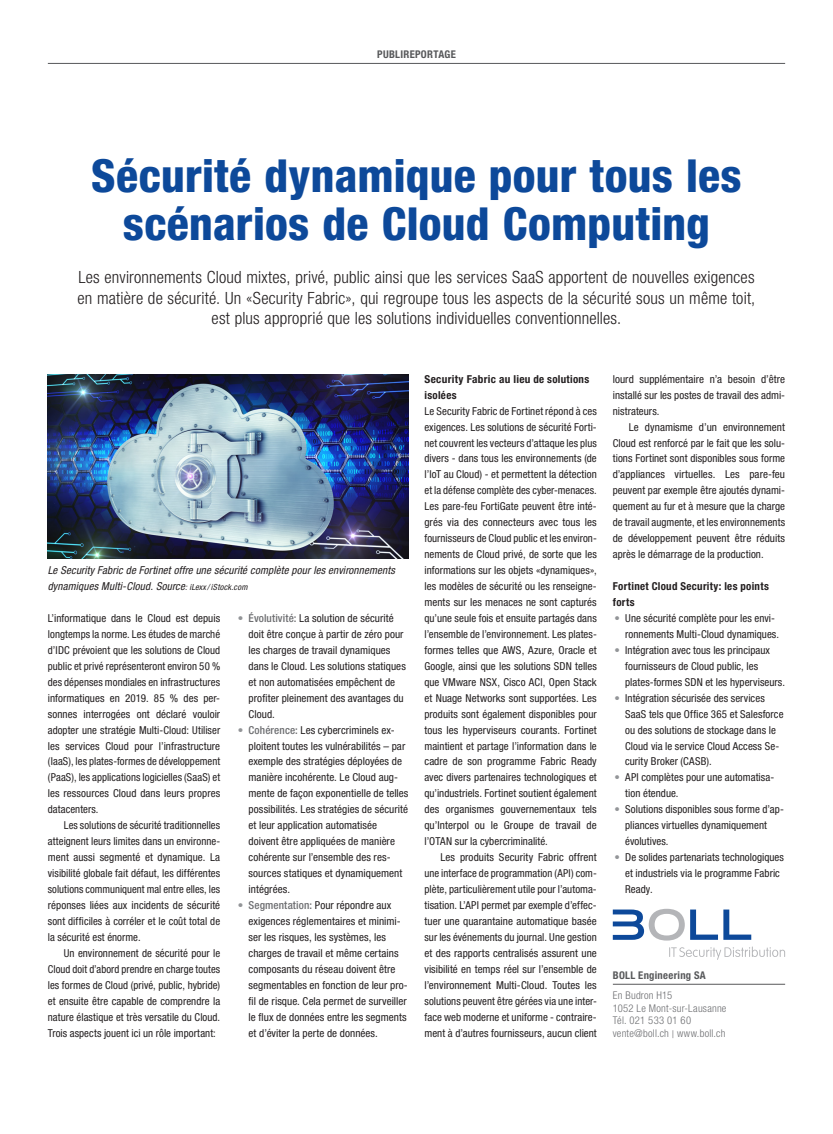
<style>
.page{position:relative;width:833px;height:1134px;background:#fff}
.page>*{position:absolute;margin:0;border:0;box-sizing:border-box;transform-origin:0 0}
.t1{font:800 condensed 45.62px/47.5px "Helvetica Neue LT Std";letter-spacing:.005em;color:#0d499a;text-align:center}
.t2{font:300 condensed 16.88px/20.6px "Helvetica Neue LT Std";letter-spacing:.01em;color:#231f20;text-align:center}
.t3{font:condensed 11px/16px "Helvetica Neue LT Std";letter-spacing:.005em;color:#231f20}
.t4{font:italic condensed 11px/16px "Helvetica Neue LT Std";letter-spacing:.015em;color:#231f20}
.t5{font:700 condensed 11px/16px "Helvetica Neue LT Std";letter-spacing:.025em;color:#231f20}
.t6{font:300 condensed 10.62px/12.5px "Helvetica Neue LT Std";letter-spacing:.02em;color:#6c6d70}
.t7{font:700 condensed 10.62px "Helvetica Neue LT Std";letter-spacing:.03em;color:#57585a}
.s1{font-size:8.5px}
.s2{font-weight:500;color:#939598}
.s3{font-weight:500;color:#6c6d70}
.s4{color:#939598}
</style>
<div class="page">
<img style="left:48px;top:375px;width:360px;height:183px">
<hr style="left:613px;top:984px;width:172px;height:1px;background:#57585a">
<hr style="left:48px;top:63px;width:737px;height:1px;background:#57585a">
<svg style="left:613px;top:909px;width:138px;height:31px"></svg>
<svg style="left:669px;top:946px;width:116px;height:14px"></svg>
<p class="t7" style="left:377px;top:48px;width:80px">PUBLIREPORTAGE</p>
<h1 class="t1" style="left:91px;top:151px;width:652px">Sécurité dynamique pour tous les scénarios de Cloud Computing</h1>
<p class="t2" style="left:78px;top:267px;width:679px">Les environnements Cloud mixtes, privé, public ainsi que les services SaaS apportent de nouvelles exigences en matière de sécurité. Un «Security Fabric», qui regroupe tous les aspects de la sécurité sous un même toit, est plus approprié que les solutions individuelles conventionnelles.</p>
<p class="t4" style="left:48px;top:562px;width:348px">Le Security Fabric de Fortinet offre une sécurité complète pour les environnements dynamiques Multi-Cloud. Source<span class="s1">: iLexx / iStock.com</span></p>
<p class="t3" style="left:48px;top:610px;width:174px;text-align:justify">L’informatique dans le Cloud est depuis longtemps la norme. Les études de marché d’IDC prévoient que les solutions de Cloud public et privé représenteront environ 50 % des dépenses mondiales en infrastructures informatiques en 2019. 85 % des per&shy;sonnes interrogées ont déclaré vouloir adopter une stratégie Multi-Cloud: Utiliser les services Cloud pour l’infrastructure (IaaS), les plates-formes de développement (PaaS), les applications logicielles (SaaS) et les ressources Cloud dans leurs propres datacenters.</p>
<p class="t3" style="left:48px;top:817px;width:174px;text-align:justify;text-indent:16px">Les solutions de sécurité traditionnelles atteignent leurs limites dans un environne&shy;ment aussi segmenté et dynamique. La visibilité globale fait défaut, les différentes solutions communiquent mal entre elles, les réponses liées aux incidents de sécurité sont difficiles à corréler et le coût total de la sécurité est énorme.</p>
<p class="t3" style="left:48px;top:945px;width:174px;text-align:justify;text-indent:16px">Un environnement de sécurité pour le Cloud doit d’abord prendre en charge toutes les formes de Cloud (privé, public, hybride) et ensuite être capable de comprendre la nature élastique et très versatile du Cloud.<br>Trois aspects jouent ici un rôle important:</p>
<p class="t3" style="left:248px;top:610px;width:159px;text-indent:-11px"><span class="s2">•</span> <span class="s3">Évolutivité:</span> La solution de sécurité doit être conçue à partir de zéro pour les charges de travail dynamiques dans le Cloud. Les solutions statiques et non automatisées empêchent de profiter pleinement des avantages du<br>Cloud.</p>
<p class="t3" style="left:248px;top:722px;width:161px;text-indent:-11px"><span class="s2">•</span> <span class="s3">Cohérence:</span> Les cybercriminels ex&shy;ploitent toutes les vulnérabilités – par exemple des stratégies déployées de manière incohérente. Le Cloud aug&shy;mente de façon exponentielle de telles possibilités. Les stratégies de sécurité et leur application automatisée doivent être appliquées de manière cohérente sur l’ensemble des res&shy;sources statiques et dynamiquement intégrées.</p>
<p class="t3" style="left:248px;top:897px;width:161px;text-indent:-11px"><span class="s2">•</span> <span class="s3">Segmentation:</span> Pour répondre aux exigences réglementaires et minimi&shy;ser les risques, les systèmes, les charges de travail et même certains composants du réseau doivent être segmentables en fonction de leur pro&shy;fil de risque. Cela permet de surveiller le flux de données entre les segments et d’éviter la perte de données.</p>
<p class="t5" style="left:424px;top:371px;width:166px">Security Fabric au lieu de solutions isolées</p>
<p class="t3" style="left:424px;top:403px;width:174px;text-align:justify">Le Security Fabric de Fortinet répond à ces exigences. Les solutions de sécurité Forti&shy;net couvrent les vecteurs d’attaque les plus divers - dans tous les environnements (de l’IoT au Cloud) - et permettent la détection et la défense complète des cyber-menaces.<br>Les pare-feu FortiGate peuvent être inté&shy;grés via des connecteurs avec tous les fournisseurs de Cloud public et les environ&shy;nements de Cloud privé, de sorte que les informations sur les objets «dynamiques», les modèles de sécurité ou les renseigne&shy;ments sur les menaces ne sont capturés qu’une seule fois et ensuite partagés dans l’ensemble de l’environnement. Les plates&shy;formes telles que AWS, Azure, Oracle et Google, ainsi que les solutions SDN telles que VMware NSX, Cisco ACI, Open Stack et Nuage Networks sont supportées. Les produits sont également disponibles pour tous les hyperviseurs courants. Fortinet maintient et partage l’information dans le cadre de son programme Fabric Ready avec divers partenaires technologiques et qu’industriels. Fortinet soutient également des organismes gouvernementaux tels qu’Interpol ou le Groupe de travail de l’OTAN sur la cybercriminalité.</p>
<p class="t3" style="left:424px;top:849px;width:174px;text-align:justify;text-indent:16px">Les produits Security Fabric offrent une interface de programmation (API) com&shy;plète, particulièrement utile pour l’automa&shy;tisation. L’API permet par exemple d’effec&shy;tuer une quarantaine automatique basée sur les événements du journal. Une gestion et des rapports centralisés assurent une visibilité en temps réel sur l’ensemble de l’environnement Multi-Cloud. Toutes les solutions peuvent être gérées via une inter&shy;face web moderne et uniforme - contraire&shy;ment à d’autres fournisseurs, aucun client</p>
<p class="t3" style="left:613px;top:371px;width:174px;text-align:justify">lourd supplémentaire n’a besoin d’être installé sur les postes de travail des admi&shy;nistrateurs.</p>
<p class="t3" style="left:613px;top:419px;width:174px;text-align:justify;text-indent:16px">Le dynamisme d’un environnement Cloud est renforcé par le fait que les solu&shy;tions Fortinet sont disponibles sous forme d’appliances virtuelles. Les pare-feu peuvent par exemple être ajoutés dynami&shy;quement au fur et à mesure que la charge de travail augmente, et les environnements de développement peuvent être réduits après le démarrage de la production.</p>
<p class="t5" style="left:613px;top:578px;width:158px">Fortinet Cloud Security: les points forts</p>
<p class="t3" style="left:625px;top:610px;width:155px;text-indent:-11px"><span class="s4">•</span> Une sécurité complète pour les envi&shy;ronnements Multi-Cloud dynamiques.</p>
<p class="t3" style="left:625px;top:642px;width:161px;text-indent:-11px"><span class="s4">•</span> Intégration avec tous les principaux fournisseurs de Cloud public, les plates-formes SDN et les hyperviseurs.</p>
<p class="t3" style="left:625px;top:690px;width:160px;text-indent:-11px"><span class="s4">•</span> Intégration sécurisée des services SaaS tels que Office 365 et Salesforce ou des solutions de stockage dans le Cloud via le service Cloud Access Se&shy;curity Broker (CASB).</p>
<p class="t3" style="left:625px;top:769px;width:151px;text-indent:-11px"><span class="s4">•</span> API complètes pour une automatisa&shy;tion étendue.</p>
<p class="t3" style="left:625px;top:801px;width:160px;text-indent:-11px"><span class="s4">•</span> Solutions disponibles sous forme d’ap&shy;pliances virtuelles dynamiquement évolutives.</p>
<p class="t3" style="left:625px;top:849px;width:160px;text-indent:-11px"><span class="s4">•</span> De solides partenariats technologiques et industriels via le programme Fabric<br>Ready.</p>
<p class="t7" style="left:613px;top:968px;width:94px">BOLL Engineering SA</p>
<p class="t6" style="left:613px;top:989px;width:115px">En Budron H15<br>1052 Le Mont-sur-Lausanne<br>Tél. 021 533 01 60 vente@boll.ch | www.boll.ch</p>
</div>
